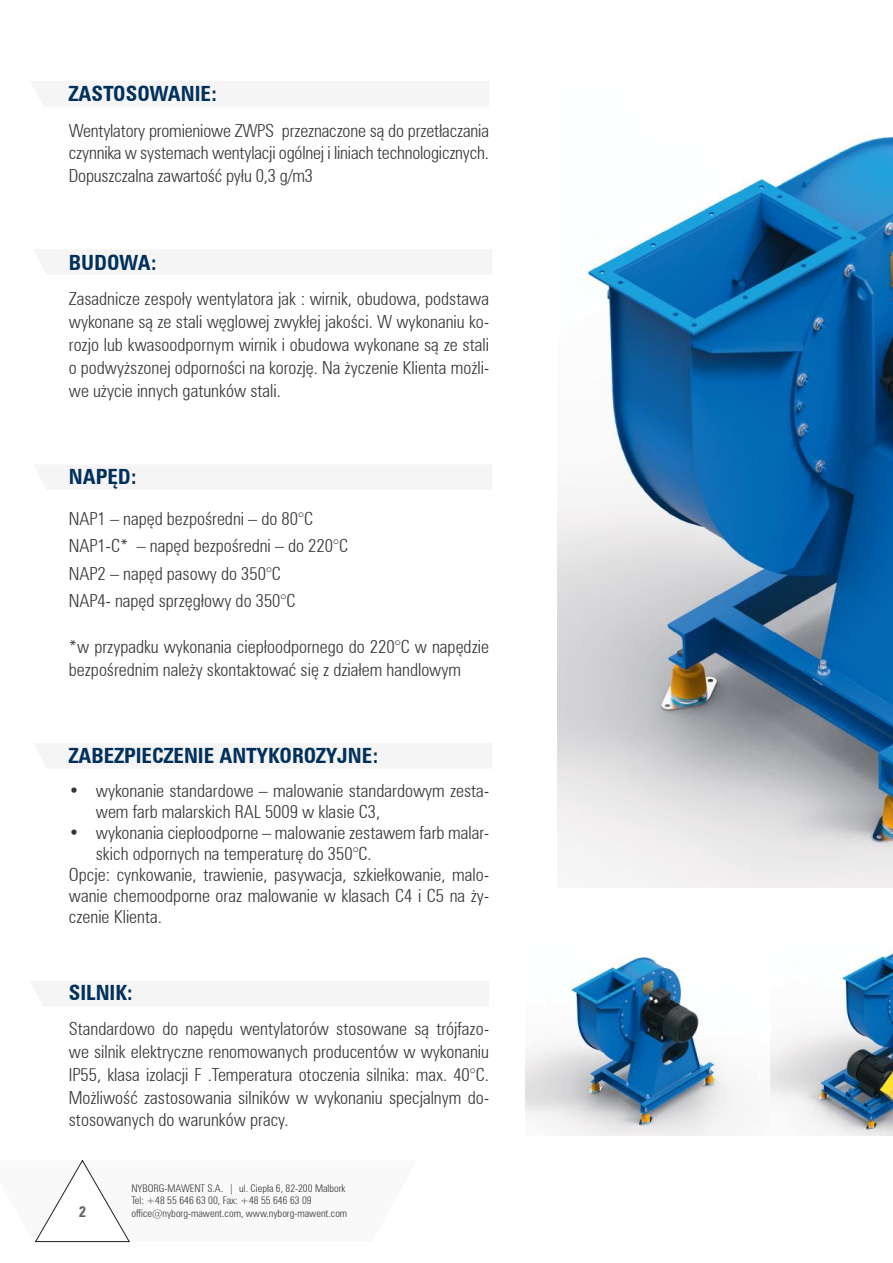
<style>
.page{position:relative;width:893px;height:1263px;background:#fff}
.page>*{position:absolute;margin:0;border:0;box-sizing:border-box;transform-origin:0 0}
.t1{font:700 condensed 21px "Zurich L2";color:#00305c}
.t2{font:300 condensed 18px/22.8px "Zurich L2";color:#393535;text-align:justify}
.t3{font:700 condensed 15px "Zurich L2";color:#656365}
.t4{font:300 condensed 10.5px/12.6px "Zurich L2";color:#393535}
</style>
<div class="page">
<svg style="left:34px;top:1160px;width:96px;height:82px"></svg>
<img style="left:557px;top:136px;width:336px;height:751px">
<img style="left:525px;top:952px;width:368px;height:183px">
<p class="t1" style="left:69px;top:79px;width:150px">ZASTOSOWANIE:</p>
<p class="t2" style="left:69px;top:118px;width:422px">Wentylatory promieniowe ZWPS przeznaczone są do przetłaczania czynnika w systemach wentylacji ogólnej i liniach technologicznych.<br>Dopuszczalna zawartość pyłu 0,3 g/m3</p>
<p class="t1" style="left:69px;top:248px;width:89px">BUDOWA:</p>
<p class="t2" style="left:69px;top:287px;width:422px">Zasadnicze zespoły wentylatora jak : wirnik, obudowa, podstawa wykonane są ze stali węglowej zwykłej jakości. W wykonaniu ko&shy;rozjo lub kwasoodpornym wirnik i obudowa wykonane są ze stali o podwyższonej odporności na korozję. Na życzenie Klienta możli&shy;we użycie innych gatunków stali.</p>
<p class="t1" style="left:69px;top:462px;width:69px">NAPĘD:</p>
<p class="t2" style="left:69px;top:504px;width:281px;line-height:27.6px;text-align:left">NAP1 – napęd bezpośredni – do 80°C<br>NAP1-C* – napęd bezpośredni – do 220°C<br>NAP2 – napęd pasowy do 350°C<br>NAP4- napęd sprzęgłowy do 350°C</p>
<p class="t2" style="left:69px;top:634px;width:422px">*w przypadku wykonania ciepłoodpornego do 220°C w napędzie bezpośrednim należy skontaktować się z działem handlowym</p>
<p class="t1" style="left:69px;top:742px;width:311px">ZABEZPIECZENIE ANTYKOROZYJNE:</p>
<p class="t2" style="left:96px;top:779px;width:395px;line-height:21px;text-indent:-27px">• wykonanie standardowe – malowanie standardowym zesta&shy;wem farb malarskich RAL 5009 w klasie C3,</p>
<p class="t2" style="left:69px;top:821px;width:422px">• wykonania ciepłoodporne – malowanie zestawem farb malar-</p>
<p class="t2" style="left:96px;top:842px;width:277px">skich odpornych na temperaturę do 350°C.</p>
<p class="t2" style="left:69px;top:863px;width:422px">Opcje: cynkowanie, trawienie, pasywacja, szkiełkowanie, malo-</p>
<p class="t2" style="left:69px;top:884px;width:422px">wanie chemoodporne oraz malowanie w klasach C4 i C5 na ży-</p>
<p class="t2" style="left:69px;top:905px;width:95px">czenie Klienta.</p>
<p class="t1" style="left:69px;top:978px;width:65px">SILNIK:</p>
<p class="t2" style="left:69px;top:1017px;width:422px">Standardowo do napędu wentylatorów stosowane są trójfazo&shy;we silnik elektryczne renomowanych producentów w wykonaniu IP55, klasa izolacji F .Temperatura otoczenia silnika: max. 40°C.<br>Możliwość zastosowania silników w wykonaniu specjalnym do&shy;stosowanych do warunków pracy.</p>
<p class="t4" style="left:131px;top:1181px;width:216px">NYBORG-MAWENT S.A. | ul. Ciepła 6, 82-200 Malbork<br>Tel: +48 55 646 63 00, Fax: +48 55 646 63 09</p>
<p class="t3" style="left:79px;top:1202px;width:9px">2</p>
<p class="t4" style="left:131px;top:1206px;width:217px">office@nyborg-mawent.com, www.nyborg-mawent.com</p>
</div>
